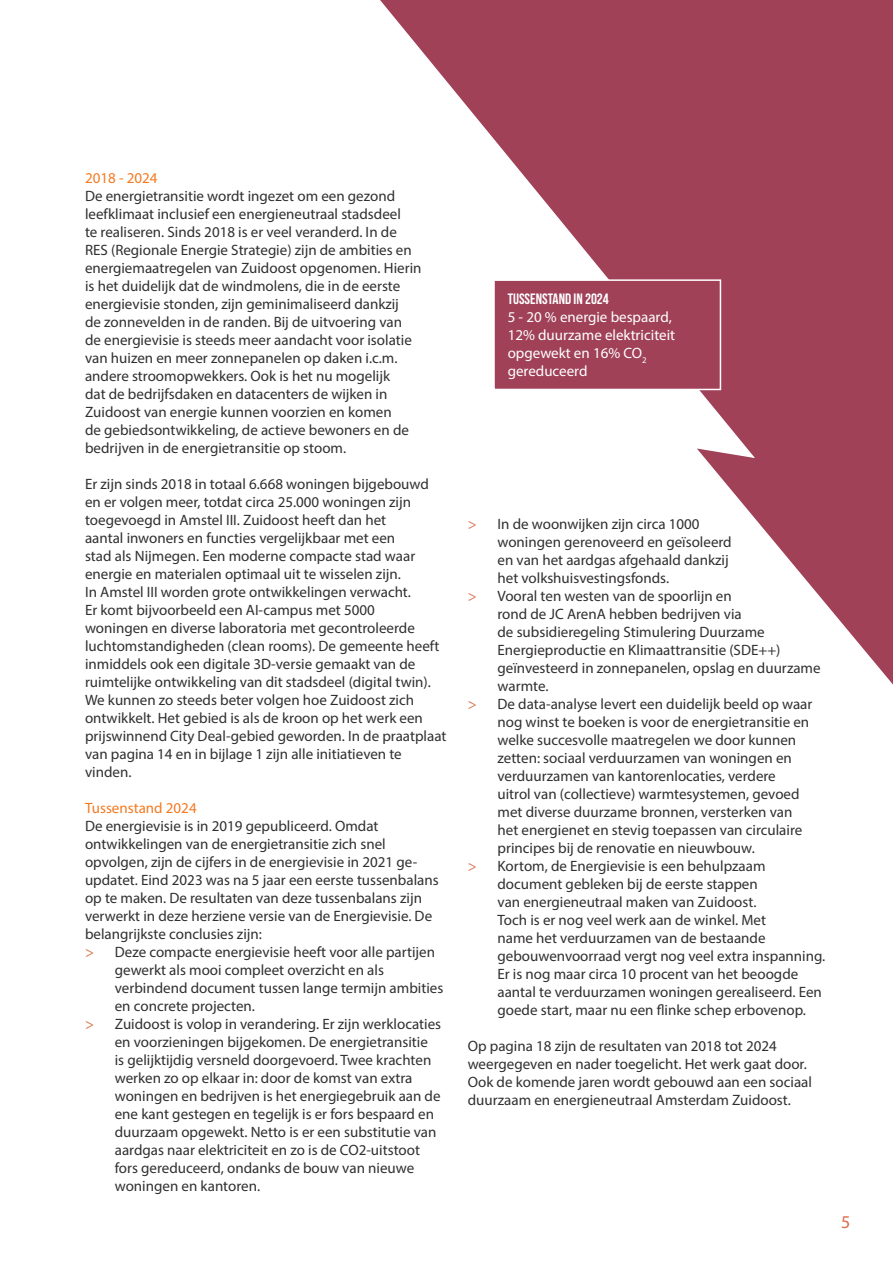
<style>
.page{position:relative;width:893px;height:1263px;background:#fff}
.page>*{position:absolute;margin:0;border:0;box-sizing:border-box;transform-origin:0 0}
.t1{font:18px "Myriad Pro";color:#dc6b46}
.t2{font:15px/18px "Myriad Pro";color:#312f30}
.t3{font:15px/18px "Myriad Pro";color:#fff}
.t4{font:15px "Myriad Pro";color:#f47921}
.t5{font:700 15px "Bebas Neue";color:#fff}
.s1{color:#dc6b46}
</style>
<div class="page">
<svg style="left:380px;top:0;width:513px;height:685px"></svg>
<div style="left:493px;top:279px;width:228px;height:111px;background:#a04158;border:2px solid #fff"></div>
<p class="t4" style="left:85px;top:170px;width:74px">2018 - 2024</p>
<p class="t2" style="left:85px;top:187px;width:338px">De energietransitie wordt ingezet om een gezond leefklimaat inclusief een energieneutraal stadsdeel<br>te realiseren. Sinds 2018 is er veel veranderd. In de RES (Regionale Energie Strategie) zijn de ambities en energiemaatregelen van Zuidoost opgenomen. Hierin is het duidelijk dat de windmolens, die in de eerste energievisie stonden, zijn geminimaliseerd dankzij<br>de zonnevelden in de randen. Bij de uitvoering van de energievisie is steeds meer aandacht voor isolatie van huizen en meer zonnepanelen op daken i.c.m. andere stroomopwekkers. Ook is het nu mogelijk<br>dat de bedrijfsdaken en datacenters de wijken in Zuidoost van energie kunnen voorzien en komen<br>de gebiedsontwikkeling, de actieve bewoners en de bedrijven in de energietransitie op stoom.</p>
<p class="t2" style="left:85px;top:475px;width:363px">Er zijn sinds 2018 in totaal 6.668 woningen bijgebouwd en er volgen meer, totdat circa 25.000 woningen zijn toegevoegd in Amstel III. Zuidoost heeft dan het<br>aantal inwoners en functies vergelijkbaar met een<br>stad als Nijmegen. Een moderne compacte stad waar energie en materialen optimaal uit te wisselen zijn.<br>In Amstel III worden grote ontwikkelingen verwacht.<br>Er komt bijvoorbeeld een AI-campus met 5000<br>woningen en diverse laboratoria met gecontroleerde luchtomstandigheden (clean rooms). De gemeente heeft inmiddels ook een digitale 3D-versie gemaakt van de ruimtelijke ontwikkeling van dit stadsdeel (digital twin).<br>We kunnen zo steeds beter volgen hoe Zuidoost zich ontwikkelt. Het gebied is als de kroon op het werk een prijswinnend City Deal-gebied geworden. In de praatplaat van pagina 14 en in bijlage 1 zijn alle initiatieven te vinden.</p>
<p class="t4" style="left:85px;top:800px;width:113px">Tussenstand 2024</p>
<p class="t2" style="left:85px;top:817px;width:295px">De energievisie is in 2019 gepubliceerd. Omdat</p>
<p class="t2" style="left:85px;top:835px;width:302px">ontwikkelingen van de energietransitie zich snel</p>
<p class="t2" style="left:85px;top:853px;width:334px">opvolgen, zijn de cijfers in de energievisie in 2021 ge-</p>
<p class="t2" style="left:85px;top:871px;width:355px">updatet. Eind 2023 was na 5 jaar een eerste tussenbalans</p>
<p class="t2" style="left:85px;top:889px;width:338px">op te maken. De resultaten van deze tussenbalans zijn</p>
<p class="t2" style="left:85px;top:907px;width:349px">verwerkt in deze herziene versie van de Energievisie. De</p>
<p class="t2" style="left:85px;top:925px;width:178px">belangrijkste conclusies zijn:</p>
<p class="t2" style="left:85px;top:943px;width:351px"><span class="s1">&gt;</span> Deze compacte energievisie heeft voor alle partijen</p>
<p class="t2" style="left:115px;top:961px;width:271px">gewerkt als mooi compleet overzicht en als</p>
<p class="t2" style="left:115px;top:979px;width:330px">verbindend document tussen lange termijn ambities</p>
<p class="t2" style="left:115px;top:997px;width:142px">en concrete projecten.</p>
<p class="t2" style="left:85px;top:1015px;width:358px"><span class="s1">&gt;</span> Zuidoost is volop in verandering. Er zijn werklocaties</p>
<p class="t2" style="left:115px;top:1033px;width:315px">en voorzieningen bijgekomen. De energietransitie</p>
<p class="t2" style="left:115px;top:1051px;width:318px">is gelijktijdig versneld doorgevoerd. Twee krachten</p>
<p class="t2" style="left:115px;top:1069px;width:299px">werken zo op elkaar in: door de komst van extra</p>
<p class="t2" style="left:115px;top:1087px;width:327px">woningen en bedrijven is het energiegebruik aan de</p>
<p class="t2" style="left:115px;top:1105px;width:321px">ene kant gestegen en tegelijk is er fors bespaard en</p>
<p class="t2" style="left:115px;top:1123px;width:323px">duurzaam opgewekt. Netto is er een substitutie van</p>
<p class="t2" style="left:115px;top:1141px;width:307px">aardgas naar elektriciteit en zo is de CO2-uitstoot</p>
<p class="t2" style="left:115px;top:1159px;width:301px">fors gereduceerd, ondanks de bouw van nieuwe</p>
<p class="t2" style="left:115px;top:1177px;width:147px">woningen en kantoren.</p>
<p class="t5" style="left:508px;top:293px;width:103px">TUSSENSTAND IN 2024</p>
<p class="t3" style="left:508px;top:308px;width:169px">5 - 20 % energie bespaard,<br>12% duurzame elektriciteit opgewekt en 16% CO<sub>2 </sub>gereduceerd</p>
<p class="t2" style="left:468px;top:515px;width:233px"><span class="s1">&gt;</span> In de woonwijken zijn circa 1000</p>
<p class="t2" style="left:497px;top:533px;width:236px">woningen gerenoveerd en geïsoleerd</p>
<p class="t2" style="left:497px;top:551px;width:233px">en van het aardgas afgehaald dankzij</p>
<p class="t2" style="left:497px;top:569px;width:173px">het volkshuisvestingsfonds.</p>
<p class="t2" style="left:468px;top:587px;width:266px"><span class="s1">&gt;</span> Vooral ten westen van de spoorlijn en</p>
<p class="t2" style="left:497px;top:605px;width:246px">rond de JC ArenA hebben bedrijven via</p>
<p class="t2" style="left:497px;top:623px;width:269px">de subsidieregeling Stimulering Duurzame</p>
<p class="t2" style="left:497px;top:641px;width:285px">Energieproductie en Klimaattransitie (SDE++)</p>
<p class="t2" style="left:497px;top:659px;width:325px">geïnvesteerd in zonnepanelen, opslag en duurzame</p>
<p class="t2" style="left:497px;top:677px;width:52px">warmte.</p>
<p class="t2" style="left:468px;top:695px;width:346px"><span class="s1">&gt;</span> De data-analyse levert een duidelijk beeld op waar</p>
<p class="t2" style="left:497px;top:713px;width:313px">nog winst te boeken is voor de energietransitie en</p>
<p class="t2" style="left:497px;top:731px;width:300px">welke succesvolle maatregelen we door kunnen</p>
<p class="t2" style="left:497px;top:749px;width:296px">zetten: sociaal verduurzamen van woningen en</p>
<p class="t2" style="left:497px;top:767px;width:280px">verduurzamen van kantorenlocaties, verdere</p>
<p class="t2" style="left:497px;top:785px;width:304px">uitrol van (collectieve) warmtesystemen, gevoed</p>
<p class="t2" style="left:497px;top:803px;width:296px">met diverse duurzame bronnen, versterken van</p>
<p class="t2" style="left:497px;top:821px;width:306px">het energienet en stevig toepassen van circulaire</p>
<p class="t2" style="left:497px;top:839px;width:259px">principes bij de renovatie en nieuwbouw.</p>
<p class="t2" style="left:468px;top:857px;width:299px"><span class="s1">&gt;</span> Kortom, de Energievisie is een behulpzaam</p>
<p class="t2" style="left:497px;top:875px;width:262px">document gebleken bij de eerste stappen</p>
<p class="t2" style="left:497px;top:893px;width:260px">van energieneutraal maken van Zuidoost.</p>
<p class="t2" style="left:497px;top:911px;width:270px">Toch is er nog veel werk aan de winkel. Met</p>
<p class="t2" style="left:497px;top:929px;width:270px">name het verduurzamen van de bestaande</p>
<p class="t2" style="left:497px;top:947px;width:329px">gebouwenvoorraad vergt nog veel extra inspanning.</p>
<p class="t2" style="left:497px;top:965px;width:302px">Er is nog maar circa 10 procent van het beoogde</p>
<p class="t2" style="left:497px;top:983px;width:326px">aantal te verduurzamen woningen gerealiseerd. Een</p>
<p class="t2" style="left:497px;top:1001px;width:310px">goede start, maar nu een flinke schep erbovenop.</p>
<p class="t2" style="left:468px;top:1037px;width:346px">Op pagina 18 zijn de resultaten van 2018 tot 2024 weergegeven en nader toegelicht. Het werk gaat door.<br>Ook de komende jaren wordt gebouwd aan een sociaal duurzaam en energieneutraal Amsterdam Zuidoost.</p>
<p class="t1" style="left:841px;top:1213px;width:11px">5</p>
</div>
